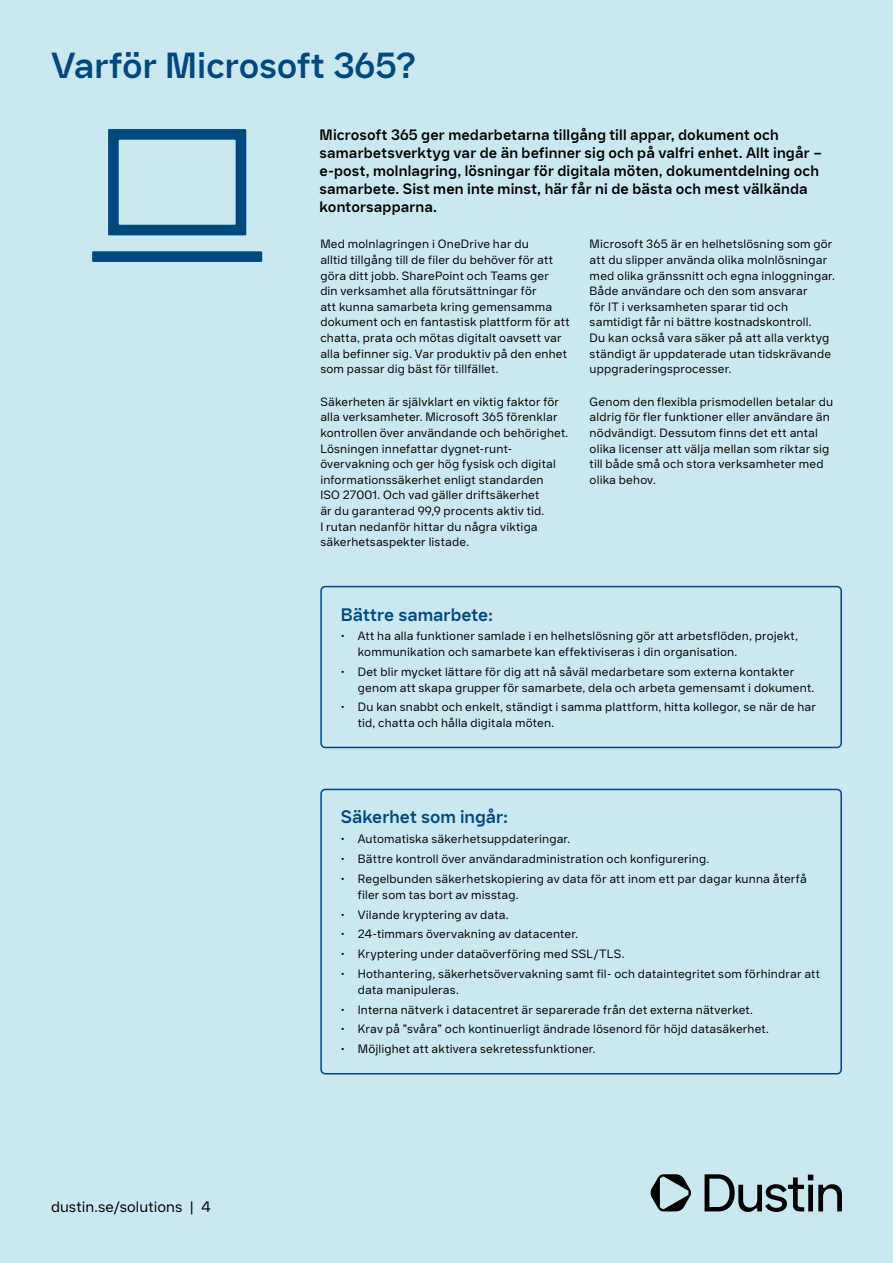
<style>
.page{position:relative;width:893px;height:1263px;background:#cae8f1}
.page>*{position:absolute;margin:0;border:0;box-sizing:border-box;transform-origin:0 0}
.t1{font:700 36px "Dustin Sans";letter-spacing:-.005em;color:#00497f}
.t2{font:700 18px "Dustin Sans";color:#00497f}
.t3{font:700 15px/18px "Dustin Sans";letter-spacing:.01em;color:#000}
.t4{font:15px "Dustin Sans";letter-spacing:.005em;color:#000}
.t5{font:12px/15.6px "Dustin Sans";letter-spacing:.015em;color:#000}
</style>
<div class="page">
<svg style="left:705px;top:1174px;width:137px;height:38px"></svg>
<svg style="left:650px;top:1174px;width:41px;height:37px"></svg>
<div style="left:320px;top:586px;width:522px;height:162px;border:2px solid #00497f;border-radius:4px"></div>
<div style="left:320px;top:789px;width:522px;height:285px;border:2px solid #00497f;border-radius:4px"></div>
<svg style="left:108px;top:129px;width:138px;height:106px"></svg>
<div style="left:92px;top:251px;width:170px;height:11px;background:#00497f"></div>
<h1 class="t1" style="left:51px;top:42px;width:367px">Varför Microsoft 365?</h1>
<p class="t3" style="left:320px;top:126px;width:504px">Microsoft 365 ger medarbetarna tillgång till appar, dokument och samarbetsverktyg var de än befinner sig och på valfri enhet. Allt ingår – e-post, molnlagring, lösningar för digitala möten, dokumentdelning och samarbete. Sist men inte minst, här får ni de bästa och mest välkända kontorsapparna.</p>
<p class="t5" style="left:320px;top:236px;width:251px">Med molnlagringen i OneDrive har du<br>alltid tillgång till de filer du behöver för att göra ditt jobb. SharePoint och Teams ger<br>din verksamhet alla förutsättningar för<br>att kunna samarbeta kring gemensamma dokument och en fantastisk plattform för att chatta, prata och mötas digitalt oavsett var alla befinner sig. Var produktiv på den enhet som passar dig bäst för tillfället.</p>
<p class="t5" style="left:320px;top:394px;width:249px">Säkerheten är självklart en viktig faktor för alla verksamheter. Microsoft 365 förenklar kontrollen över användande och behörighet.<br>Lösningen innefattar dygnet-runt&shy;övervakning och ger hög fysisk och digital informationssäkerhet enligt standarden<br>ISO 27001. Och vad gäller driftsäkerhet<br>är du garanterad 99,9 procents aktiv tid.<br>I rutan nedanför hittar du några viktiga säkerhetsaspekter listade.</p>
<p class="t5" style="left:590px;top:236px;width:247px">Microsoft 365 är en helhetslösning som gör att du slipper använda olika molnlösningar med olika gränssnitt och egna inloggningar.<br>Både användare och den som ansvarar<br>för IT i verksamheten sparar tid och samtidigt får ni bättre kostnadskontroll.<br>Du kan också vara säker på att alla verktyg ständigt är uppdaterade utan tidskrävande uppgraderingsprocesser.</p>
<p class="t5" style="left:590px;top:394px;width:245px">Genom den flexibla prismodellen betalar du aldrig för fler funktioner eller användare än nödvändigt. Dessutom finns det ett antal olika licenser att välja mellan som riktar sig till både små och stora verksamheter med olika behov.</p>
<h2 class="t2" style="left:341px;top:602px;width:154px">Bättre samarbete:</h2>
<p class="t5" style="left:358px;top:628px;width:442px;text-indent:-17px">• Att ha alla funktioner samlade i en helhetslösning gör att arbetsflöden, projekt, kommunikation och samarbete kan effektiviseras i din organisation.</p>
<p class="t5" style="left:358px;top:664px;width:458px;text-indent:-17px">• Det blir mycket lättare för dig att nå såväl medarbetare som externa kontakter genom att skapa grupper för samarbete, dela och arbeta gemensamt i dokument.</p>
<p class="t5" style="left:358px;top:699px;width:460px;text-indent:-17px">• Du kan snabbt och enkelt, ständigt i samma plattform, hitta kollegor, se när de har tid, chatta och hålla digitala möten.</p>
<p class="t4" style="left:51px;top:1197px;width:133px">dustin.se/solutions</p>
<p class="t4" style="left:189px;top:1197px;width:23px">| 4</p>
<h2 class="t2" style="left:341px;top:805px;width:169px">Säkerhet som ingår:</h2>
<p class="t5" style="left:341px;top:831px;width:231px">• Automatiska säkerhetsuppdateringar.</p>
<p class="t5" style="left:341px;top:851px;width:370px">• Bättre kontroll över användaradministration och konfigurering.</p>
<p class="t5" style="left:358px;top:871px;width:450px;text-indent:-17px">• Regelbunden säkerhetskopiering av data för att inom ett par dagar kunna återfå filer som tas bort av misstag.</p>
<p class="t5" style="left:341px;top:906px;width:169px">• Vilande kryptering av data.</p>
<p class="t5" style="left:341px;top:926px;width:239px">• 24-timmars övervakning av datacenter.</p>
<p class="t5" style="left:341px;top:946px;width:285px">• Kryptering under dataöverföring med SSL/TLS.</p>
<p class="t5" style="left:358px;top:966px;width:464px;text-indent:-17px">• Hothantering, säkerhetsövervakning samt fil- och dataintegritet som förhindrar att data manipuleras.</p>
<p class="t5" style="left:341px;top:1001px;width:414px">• Interna nätverk i datacentret är separerade från det externa nätverket.</p>
<p class="t5" style="left:341px;top:1021px;width:430px">• Krav på ”svåra” och kontinuerligt ändrade lösenord för höjd datasäkerhet.</p>
<p class="t5" style="left:341px;top:1041px;width:256px">• Möjlighet att aktivera sekretessfunktioner.</p>
</div>
